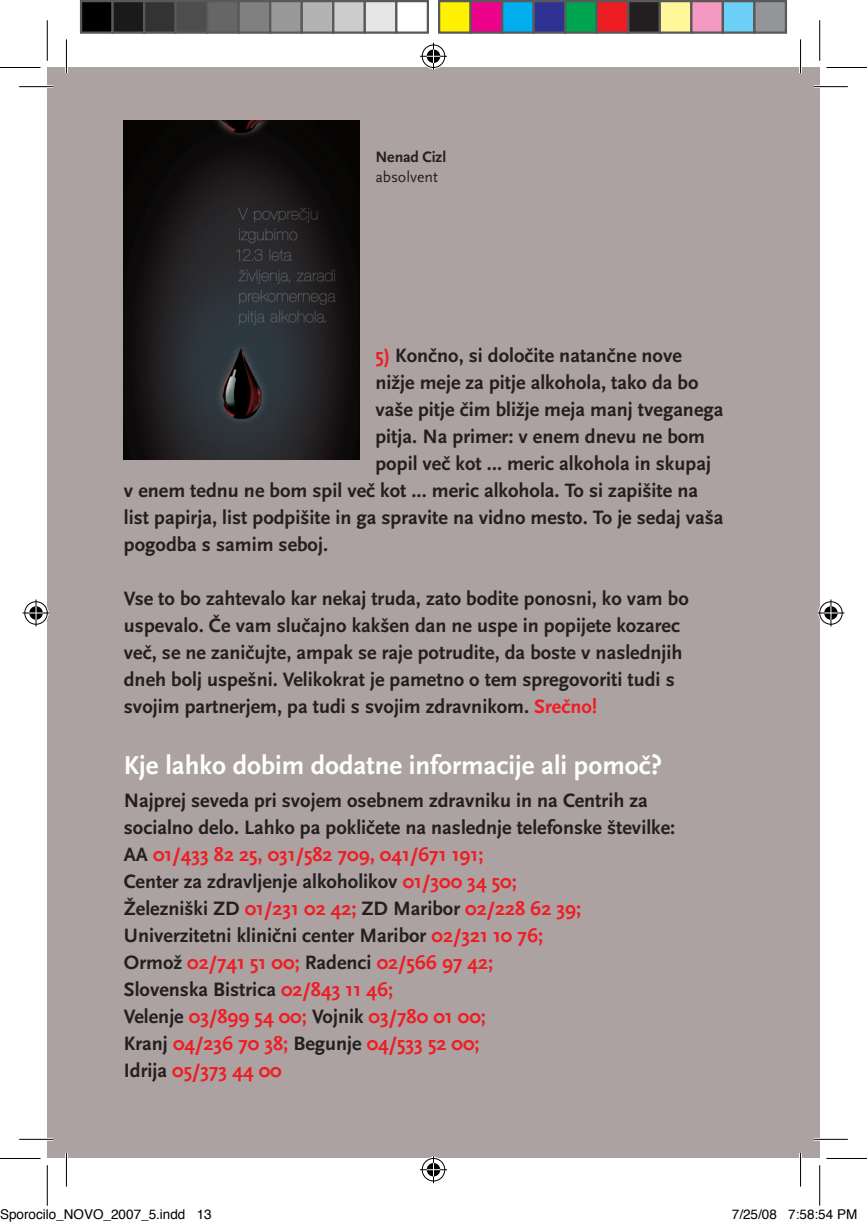
<style>
.page{position:relative;width:867px;height:1226px;background:#fff}
.page>*{position:absolute;margin:0;border:0;box-sizing:border-box;transform-origin:0 0}
.t1{font:700 27px "FF Scala Sans";color:#fff}
.t2{font:700 20.25px/27px "FF Scala Sans";color:#231f20}
.t3{font:700 15.75px "FF Scala Sans";letter-spacing:-.005em;color:#231f20}
.t4{font:15.75px "FF Scala Sans";letter-spacing:-.005em;color:#231f20}
.t5{font:13.5px "Helvetica";color:#000}
.s1{color:#ee1d23}
</style>
<div class="page">
<div style="left:47px;top:67px;width:772px;height:1091px;background:#ada2a2"></div>
<img style="left:124px;top:121px;width:235px;height:338px">
<hr style="left:19px;top:85px;width:34px;height:3px;background:#fff">
<hr style="left:813px;top:85px;width:34px;height:3px;background:#fff">
<hr style="left:19px;top:1138px;width:34px;height:2px;background:#fff">
<hr style="left:813px;top:1138px;width:34px;height:2px;background:#fff">
<hr style="left:65px;top:39px;width:3px;height:34px;background:#fff">
<hr style="left:65px;top:1152px;width:3px;height:34px;background:#fff">
<hr style="left:798px;top:39px;width:3px;height:34px;background:#fff">
<hr style="left:798px;top:1152px;width:3px;height:34px;background:#fff">
<hr style="left:19px;top:86px;width:34px;height:1px;background:#000">
<hr style="left:813px;top:86px;width:34px;height:1px;background:#000">
<hr style="left:19px;top:1139px;width:34px;height:1px;background:#000">
<hr style="left:813px;top:1139px;width:34px;height:1px;background:#000">
<hr style="left:66px;top:39px;width:1px;height:34px;background:#000">
<hr style="left:66px;top:1152px;width:1px;height:34px;background:#000">
<hr style="left:799px;top:39px;width:1px;height:34px;background:#000">
<hr style="left:799px;top:1152px;width:1px;height:34px;background:#000">
<hr style="left:0;top:67px;width:40px;height:1px;background:#000">
<hr style="left:826px;top:67px;width:40px;height:1px;background:#000">
<hr style="left:0;top:1158px;width:40px;height:1px;background:#000">
<hr style="left:826px;top:1158px;width:40px;height:1px;background:#000">
<hr style="left:47px;top:20px;width:1px;height:41px;background:#000">
<hr style="left:47px;top:1165px;width:1px;height:40px;background:#000">
<hr style="left:819px;top:20px;width:1px;height:41px;background:#000">
<hr style="left:819px;top:1165px;width:1px;height:40px;background:#000">
<svg style="left:420px;top:43px;width:27px;height:27px"></svg>
<svg style="left:420px;top:1156px;width:27px;height:27px"></svg>
<svg style="left:23px;top:599px;width:27px;height:27px"></svg>
<svg style="left:817px;top:599px;width:27px;height:27px"></svg>
<div style="left:81px;top:1px;width:31px;height:32px;background:#000"></div>
<div style="left:80px;top:0;width:34px;height:34px;border:2px solid #595959"></div>
<div style="left:112px;top:1px;width:32px;height:32px;background:#1a1a1a"></div>
<div style="left:111px;top:0;width:34px;height:34px;border:2px solid #595959"></div>
<div style="left:144px;top:1px;width:31px;height:32px;background:#333"></div>
<div style="left:143px;top:0;width:34px;height:34px;border:2px solid #595959"></div>
<div style="left:175px;top:1px;width:32px;height:32px;background:#4d4d4d"></div>
<div style="left:174px;top:0;width:34px;height:34px;border:2px solid #595959"></div>
<div style="left:207px;top:1px;width:31px;height:32px;background:#666"></div>
<div style="left:206px;top:0;width:34px;height:34px;border:2px solid #595959"></div>
<div style="left:238px;top:1px;width:32px;height:32px;background:#808080"></div>
<div style="left:237px;top:0;width:34px;height:34px;border:2px solid #595959"></div>
<div style="left:270px;top:1px;width:31px;height:32px;background:#999"></div>
<div style="left:269px;top:0;width:34px;height:34px;border:2px solid #595959"></div>
<div style="left:301px;top:1px;width:32px;height:32px;background:#b3b3b3"></div>
<div style="left:300px;top:0;width:34px;height:34px;border:2px solid #595959"></div>
<div style="left:333px;top:1px;width:31px;height:32px;background:#ccc"></div>
<div style="left:332px;top:0;width:34px;height:34px;border:2px solid #595959"></div>
<div style="left:364px;top:1px;width:32px;height:32px;background:#e6e6e6"></div>
<div style="left:363px;top:0;width:34px;height:34px;border:2px solid #595959"></div>
<div style="left:395px;top:0;width:34px;height:34px;border:2px solid #595959"></div>
<div style="left:439px;top:1px;width:31px;height:32px;background:#fff101"></div>
<div style="left:438px;top:0;width:33px;height:34px;border:2px solid #595959"></div>
<div style="left:470px;top:1px;width:32px;height:32px;background:#ed028c"></div>
<div style="left:469px;top:0;width:34px;height:34px;border:2px solid #595959"></div>
<div style="left:502px;top:1px;width:31px;height:32px;background:#00aeef"></div>
<div style="left:501px;top:0;width:33px;height:34px;border:2px solid #595959"></div>
<div style="left:533px;top:1px;width:32px;height:32px;background:#2e3092"></div>
<div style="left:532px;top:0;width:34px;height:34px;border:2px solid #595959"></div>
<div style="left:565px;top:1px;width:31px;height:32px;background:#00a54f"></div>
<div style="left:564px;top:0;width:33px;height:34px;border:2px solid #595959"></div>
<div style="left:596px;top:1px;width:32px;height:32px;background:#ee1d23"></div>
<div style="left:595px;top:0;width:34px;height:34px;border:2px solid #595959"></div>
<div style="left:628px;top:1px;width:31px;height:32px;background:#231f20"></div>
<div style="left:627px;top:0;width:33px;height:34px;border:2px solid #595959"></div>
<div style="left:659px;top:1px;width:32px;height:32px;background:#fff79a"></div>
<div style="left:658px;top:0;width:34px;height:34px;border:2px solid #595959"></div>
<div style="left:691px;top:1px;width:31px;height:32px;background:#f499c2"></div>
<div style="left:690px;top:0;width:33px;height:34px;border:2px solid #595959"></div>
<div style="left:722px;top:1px;width:32px;height:32px;background:#6bcff6"></div>
<div style="left:721px;top:0;width:34px;height:34px;border:2px solid #595959"></div>
<div style="left:754px;top:1px;width:31px;height:32px;background:#939598"></div>
<div style="left:753px;top:0;width:33px;height:34px;border:2px solid #595959"></div>
<p class="t3" style="left:375px;top:148px;width:72px">Nenad Cizl</p>
<p class="t4" style="left:375px;top:168px;width:64px">absolvent</p>
<p class="t2" style="left:375px;top:343px;width:308px"><span class="s1">5)</span> Končno, si določite natančne nove</p>
<p class="t2" style="left:375px;top:370px;width:324px">nižje meje za pitje alkohola, tako da bo</p>
<p class="t2" style="left:375px;top:397px;width:349px">vaše pitje čim bližje meja manj tveganega</p>
<p class="t2" style="left:375px;top:424px;width:331px">pitja. Na primer: v enem dnevu ne bom</p>
<p class="t2" style="left:375px;top:451px;width:337px">popil več kot … meric alkohola in skupaj</p>
<p class="t2" style="left:124px;top:478px;width:575px">v enem tednu ne bom spil več kot ... meric alkohola. To si zapišite na</p>
<p class="t2" style="left:124px;top:505px;width:601px">list papirja, list podpišite in ga spravite na vidno mesto. To je sedaj vaša</p>
<p class="t2" style="left:124px;top:532px;width:206px">pogodba s samim seboj.</p>
<p class="t2" style="left:124px;top:586px;width:566px">Vse to bo zahtevalo kar nekaj truda, zato bodite ponosni, ko vam bo uspevalo. Če vam slučajno kakšen dan ne uspe in popijete kozarec več, se ne zaničujte, ampak se raje potrudite, da boste v naslednjih dneh bolj uspešni. Velikokrat je pametno o tem spregovoriti tudi s svojim partnerjem, pa tudi s svojim zdravnikom. <span class="s1">Srečno!</span></p>
<h1 class="t1" style="left:124px;top:750px;width:539px">Kje lahko dobim dodatne informacije ali pomoč?</h1>
<p class="t2" style="left:124px;top:787px;width:552px">Najprej seveda pri svojem osebnem zdravniku in na Centrih za socialno delo. Lahko pa pokličete na naslednje telefonske številke:<br>AA <span class="s1">01/433 82 25, 031/582 709, 041/671 191;<br></span>Center za zdravljenje alkoholikov <span class="s1">01/300 34 50;<br></span>Železniški ZD <span class="s1">01/231 02 42;</span> ZD Maribor <span class="s1">02/228 62 39; </span>Univerzitetni klinični center Maribor <span class="s1">02/321 10 76;<br></span>Ormož <span class="s1">02/741 51 00;</span> Radenci <span class="s1">02/566 97 42;<br></span>Slovenska Bistrica <span class="s1">02/843 11 46;<br></span>Velenje <span class="s1">03/899 54 00;</span> Vojnik <span class="s1">03/780 01 00;<br></span>Kranj <span class="s1">04/236 70 38;</span> Begunje <span class="s1">04/533 52 00;<br></span>Idrija <span class="s1">05/373 44 00</span></p>
<p class="t5" style="left:0;top:1204px;width:213px">Sporocilo_NOVO_2007_5.indd 13</p>
<p class="t5" style="left:731px;top:1204px;width:127px">7/25/08 7:58:54 PM</p>
</div>
